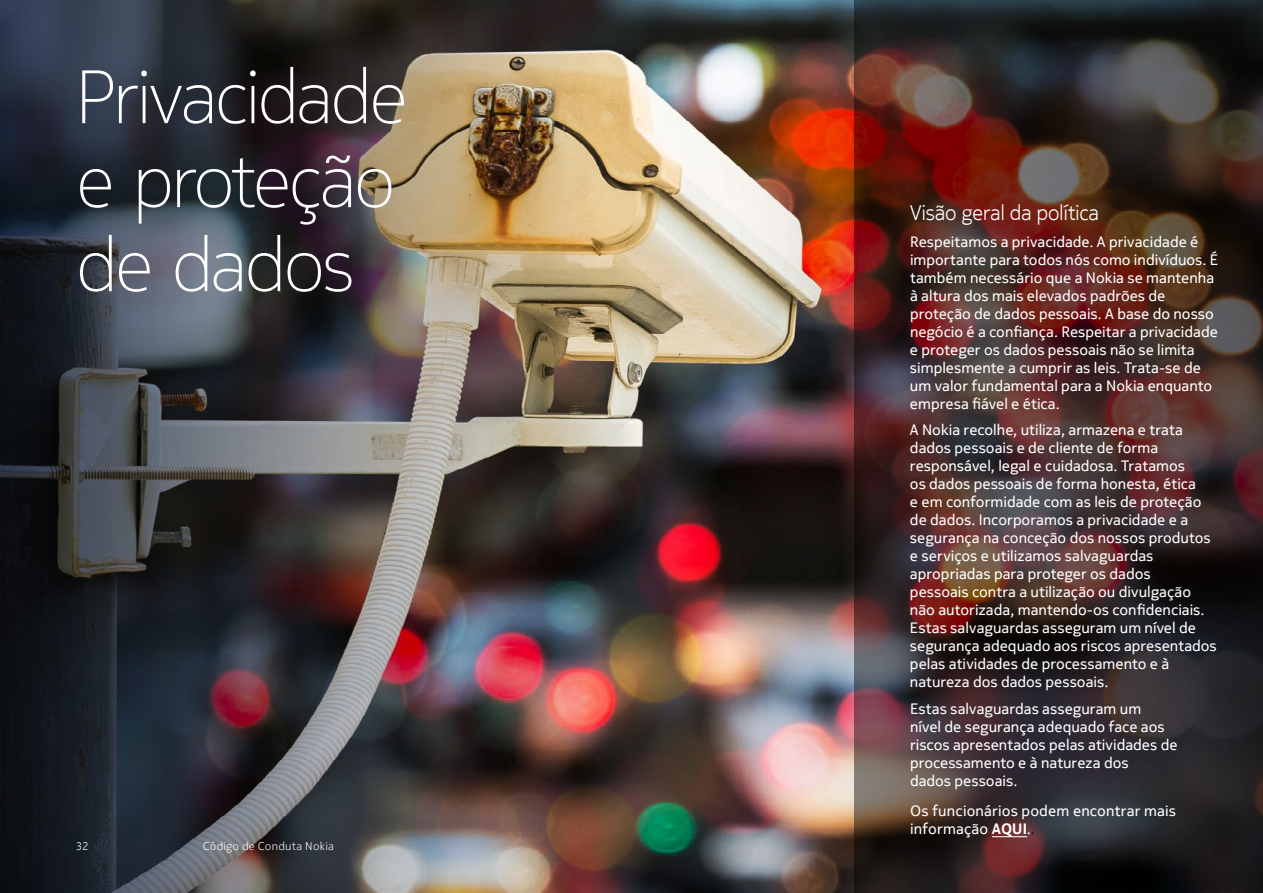
<style>
.page{position:relative;width:1263px;height:893px;background:#fff}
.page>*{position:absolute;margin:0;border:0;box-sizing:border-box;transform-origin:0 0}
.t1{font:200 75px/84px "Nokia Pure Headline";letter-spacing:-.025em;color:#fff}
.t2{font:300 21px "Nokia Pure Headline";color:#fff}
.t3{font:15px/18px "Nokia Pure Text";color:#fff}
.t4{font:300 11.25px "Nokia Pure Text";letter-spacing:.025em;color:#fff}
.s1{font-weight:700}
.s2{color:#001135}
</style>
<div class="page">
<img style="left:0;top:0;width:599px;height:893px">
<img style="left:599px;top:0;width:256px;height:893px">
<img style="left:855px;top:0;width:408px;height:893px">
<hr style="left:992px;top:836px;width:35px;height:1px;background:#fff">
<h1 class="t1" style="left:77px;top:54px;width:332px">Privacidade e proteção de dados</h1>
<p class="t4" style="left:76px;top:839px;width:15px">32</p>
<p class="t4" style="left:203px;top:839px;width:133px">Código de Conduta Nokia</p>
<h2 class="t2" style="left:910px;top:200px;width:190px">Visão geral da política</h2>
<p class="t3" style="left:910px;top:232px;width:309px">Respeitamos a privacidade. A privacidade é importante para todos nós como indivíduos. É também necessário que a Nokia se mantenha à altura dos mais elevados padrões de proteção de dados pessoais. A base do nosso negócio é a confiança. Respeitar a privacidade e proteger os dados pessoais não se limita simplesmente a cumprir as leis. Trata-se de um valor fundamental para a Nokia enquanto empresa fiável e ética.</p>
<p class="t3" style="left:910px;top:421px;width:308px">A Nokia recolhe, utiliza, armazena e trata dados pessoais e de cliente de forma responsável, legal e cuidadosa. Tratamos<br>os dados pessoais de forma honesta, ética<br>e em conformidade com as leis de proteção de dados. Incorporamos a privacidade e a segurança na conceção dos nossos produtos e serviços e utilizamos salvaguardas apropriadas para proteger os dados<br>pessoais contra a utilização ou divulgação não autorizada, mantendo-os confidenciais.<br>Estas salvaguardas asseguram um nível de segurança adequado aos riscos apresentados pelas atividades de processamento e à natureza dos dados pessoais.</p>
<p class="t3" style="left:910px;top:699px;width:269px">Estas salvaguardas asseguram um<br>nível de segurança adequado face aos riscos apresentados pelas atividades de processamento e à natureza dos<br>dados pessoais.</p>
<p class="t3" style="left:910px;top:802px;width:268px">Os funcionários podem encontrar mais informação <span class="s1">AQUI</span>.<span class="s2">.</span></p>
</div>
